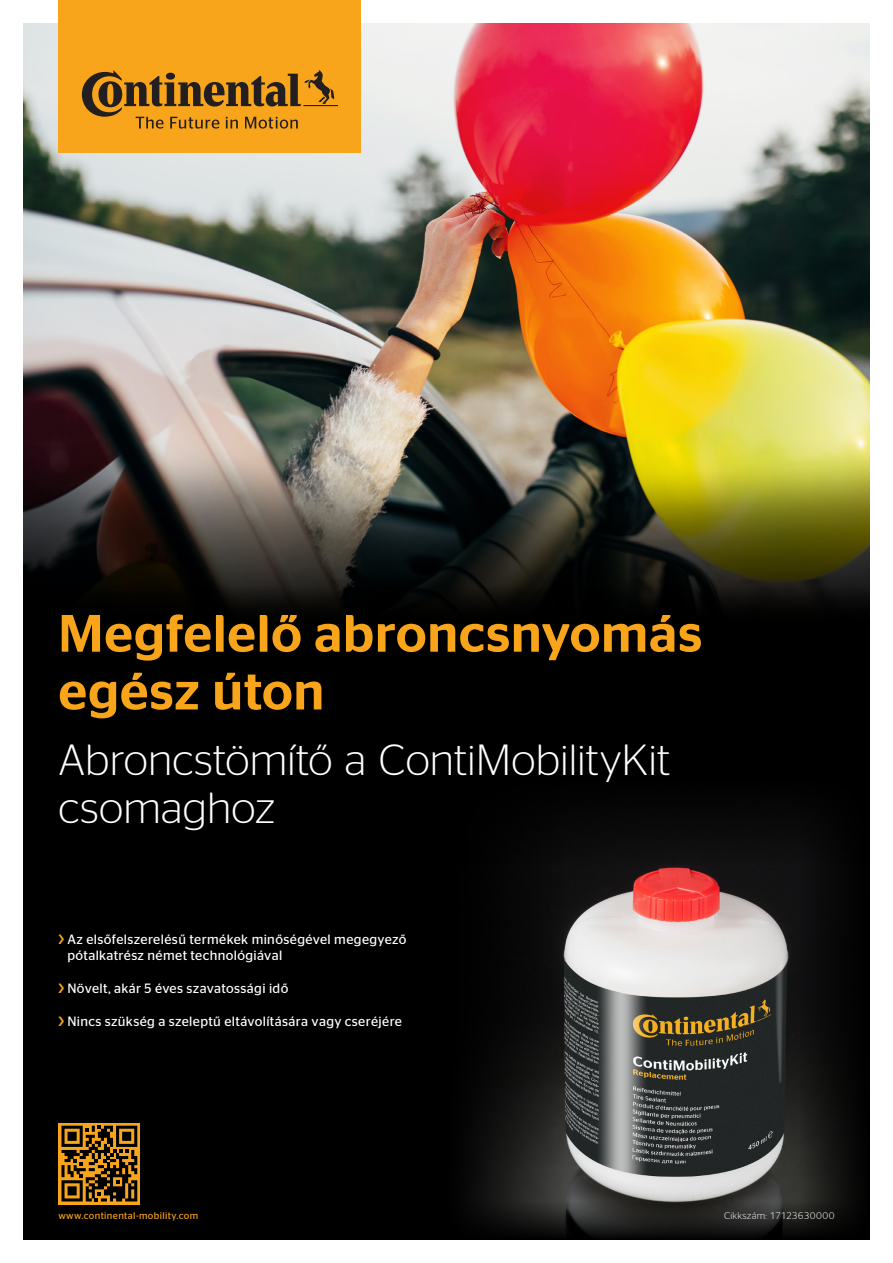
<style>
.page{position:relative;width:893px;height:1263px;background:#fff}
.page>*{position:absolute;margin:0;border:0;box-sizing:border-box;transform-origin:0 0}
.Headline_35pt{font:500 52.5px/57.8px "Continental Stag Sans";letter-spacing:.015em;color:#f9a51b}
.Subline_29_05_Pt__35{font:300 43.5px/48px "Continental Stag Sans";letter-spacing:.005em;color:#fff}
.t1{font:13.5px/16.5px "Continental Stag Sans";letter-spacing:.025em;color:#fff}
.copy_book{font:9.75px "Continental Stag Sans";letter-spacing:.04em;color:#f9a51b}
.last_update{font:300 9.75px "Continental Stag Sans";letter-spacing:.025em;color:#fff}
.s1{font-weight:500;color:#f9a51b}
</style>
<div class="page">
<img style="left:23px;top:23px;width:847px;height:564px">
<div style="left:23px;top:624px;width:847px;height:615px;background:#000"></div>
<div style="left:23px;top:587px;width:847px;height:38px;background:#000"></div>
<img style="left:564px;top:864px;width:236px;height:337px">
<svg style="left:564px;top:1201px;width:236px;height:36px"></svg>
<svg style="left:800px;top:864px;width:53px;height:368px;fill:#0d0d0d"></svg>
<svg style="left:471px;top:864px;width:93px;height:370px;fill:#0c0c0c"></svg>
<svg style="left:58px;top:1123px;width:82px;height:81px"></svg>
<svg style="left:61px;top:1126px;width:76px;height:75px"></svg>
<div style="left:58px;top:0;width:303px;height:152px;background:#f9a51b"></div>
<svg style="left:82px;top:70px;width:256px;height:59px"></svg>
<p class="Headline_35pt" style="left:58px;top:604px;width:645px">Megfelelő abroncsnyomás egész úton</p>
<p class="Subline_29_05_Pt__35" style="left:58px;top:736px;width:613px">Abroncstömítő a ContiMobilityKit csomaghoz</p>
<p class="t1" style="left:67px;top:930px;width:340px;text-indent:-9px"><span class="s1">›</span> Az elsőfelszerelésű termékek minőségével megegyező pótalkatrész német technológiával</p>
<p class="t1" style="left:58px;top:980px;width:231px"><span class="s1">›</span> Növelt, akár 5 éves szavatossági idő</p>
<p class="t1" style="left:58px;top:1013px;width:345px"><span class="s1">›</span> Nincs szükség a szeleptű eltávolítására vagy cseréjére</p>
<p class="copy_book" style="left:58px;top:1210px;width:141px">www.continental-mobility.com</p>
<p class="last_update" style="left:724px;top:1210px;width:112px">Cikkszám: 17123630000</p>
</div>
